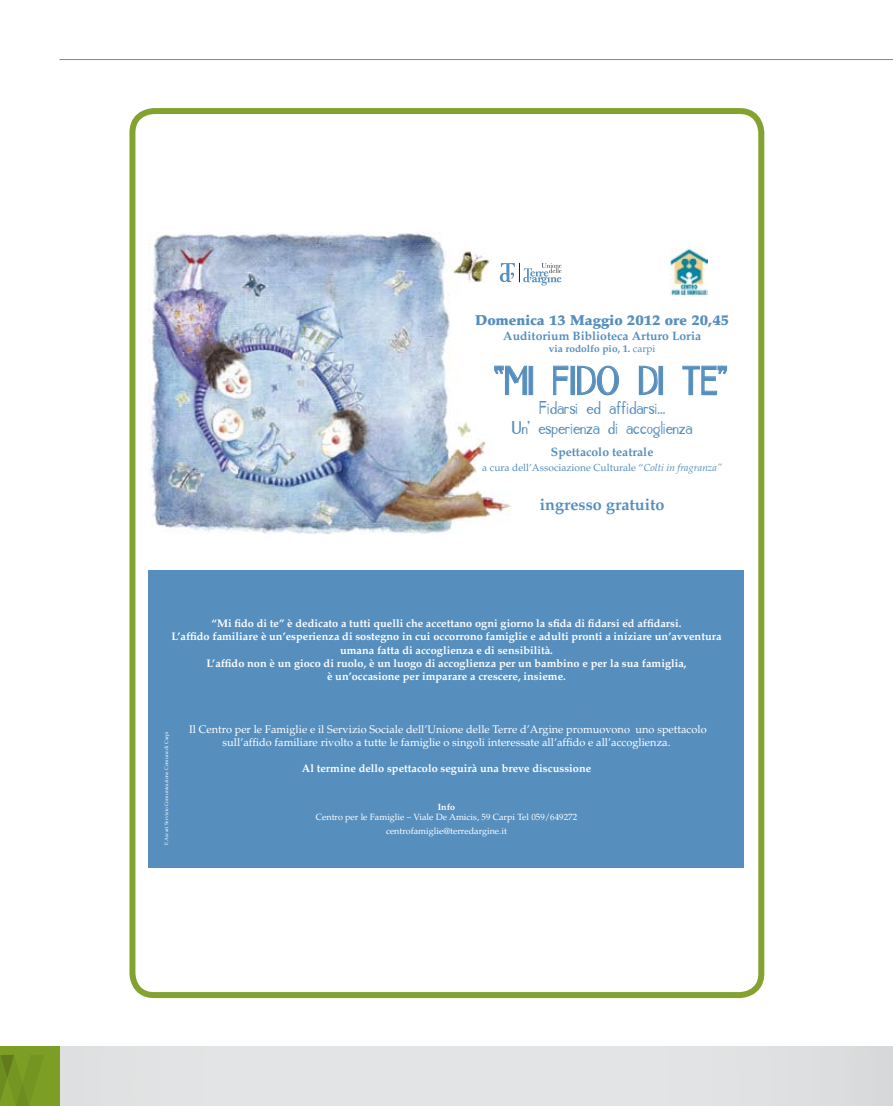
<style>
.page{position:relative;width:893px;height:1106px;background:#fff}
.page>*{position:absolute;margin:0;border:0;box-sizing:border-box;transform-origin:0 0}
.t1{font:35.55px "Amstad Plain";color:#568ebe}
.t2{font:16.2px/19.5px "Amstad Plain";color:#568ebe;text-align:center}
.t3{font:700 16.2px "Palatino LT Std";color:#568ebe}
.t4{font:900 14.25px "Palatino LT Std";color:#568ebe}
.t5{font:700 12.15px "Palatino LT Std";color:#568ebe}
.t6{font:700 10.95px/13.2px "Palatino LT Std";color:#fff;text-align:center}
.t7{font:10.95px/13.2px "Palatino LT Std";color:#fff;text-align:center}
.t8{font:10.2px "Palatino LT Std";color:#568ebe}
.t9{font:700 10.2px "Palatino LT Std";color:#568ebe}
.t10{font:9px/13.2px "Palatino LT Std";color:#fff;text-align:center}
.t11{font:700 9px "Palatino LT Std";color:#fff}
.t12{font:4.95px "Palatino LT Std";color:#fff}
.s1{font-weight:400}
.s2{font-style:italic}
</style>
<div class="page">
<hr style="left:60px;top:59px;width:833px;height:1px;background:#7d9e24">
<div style="left:0;top:1046px;width:893px;height:60px;background:#e3e4e5"></div>
<div style="left:0;top:1046px;width:60px;height:60px;background:#7d9e24"></div>
<svg style="left:0;top:1055px;width:29px;height:51px"></svg>
<div style="left:129px;top:108px;width:635px;height:890px;border:6px solid #7d9e24;border-radius:22px"></div>
<hr style="left:892px;top:1046px;width:1px;height:60px;background:#d5d7d8">
<img style="left:150px;top:233px;width:460px;height:301px">
<svg style="left:494px;top:365px;width:33px;height:30px"></svg>
<div style="left:529px;top:366px;width:4px;height:29px;border:1px solid #568ebe"></div>
<svg style="left:553px;top:366px;width:15px;height:29px"></svg>
<div style="left:571px;top:366px;width:4px;height:29px;border:1px solid #568ebe"></div>
<svg style="left:577px;top:365px;width:42px;height:30px"></svg>
<svg style="left:639px;top:366px;width:19px;height:29px"></svg>
<div style="left:659px;top:366px;width:4px;height:29px;border:1px solid #568ebe"></div>
<svg style="left:682px;top:366px;width:45px;height:29px"></svg>
<img style="left:671px;top:248px;width:36px;height:47px">
<svg style="left:500px;top:263px;width:61px;height:22px"></svg>
<div style="left:149px;top:570px;width:595px;height:297px;background:#568ebe"></div>
<h3 class="t4" style="left:475px;top:315px;width:256px">Domenica 13 Maggio 2012 ore 20,45</h3>
<p class="t5" style="left:503px;top:331px;width:199px">Auditorium Biblioteca Arturo Loria</p>
<p class="t9" style="left:549px;top:344px;width:108px">via rodolfo pio, 1. <span class="s1">carpi</span></p>
<h1 class="t1" style="left:495px;top:366px;width:234px">“MI FIDO DI TE”</h1>
<h2 class="t2" style="left:512px;top:400px;width:182px">Fidarsi ed affidarsi...<br>Un’ esperienza di accoglienza</h2>
<p class="t5" style="left:551px;top:447px;width:104px">Spettacolo teatrale</p>
<p class="t8" style="left:482px;top:463px;width:241px">a cura dell’Associazione Culturale “<span class="s2">Colti in fragranza”</span></p>
<h2 class="t3" style="left:540px;top:498px;width:126px">ingresso gratuito</h2>
<p class="t6" style="left:172px;top:618px;width:551px">“Mi fido di te” è dedicato a tutti quelli che accettano ogni giorno la sfida di fidarsi ed affidarsi.<br>L’affido familiare è un’esperienza di sostegno in cui occorrono famiglie e adulti pronti a iniziare un’avventura umana fatta di accoglienza e di sensibilità.<br>L’affido non è un gioco di ruolo, è un luogo di accoglienza per un bambino e per la sua famiglia,<br>è un’occasione per imparare a crescere, insieme.</p>
<p class="t12" style="left:165px;top:845px;width:115px;rotate:-90deg">F. Ascari Servizio Comunicazione Comune di Carpi</p>
<p class="t7" style="left:189px;top:723px;width:519px">Il Centro per le Famiglie e il Servizio Sociale dell’Unione delle Terre d’Argine promuovono uno spettacolo sull’affido familiare rivolto a tutte le famiglie o singoli interessate all’affido e all’accoglienza.</p>
<p class="t6" style="left:302px;top:763px;width:291px">Al termine dello spettacolo seguirà una breve discussione</p>
<p class="t11" style="left:438px;top:803px;width:19px">Info</p>
<p class="t10" style="left:316px;top:811px;width:263px">Centro per le Famiglie – Viale De Amicis, 59 Carpi Tel 059/649272 centrofamiglie@terredargine.it</p>
</div>
